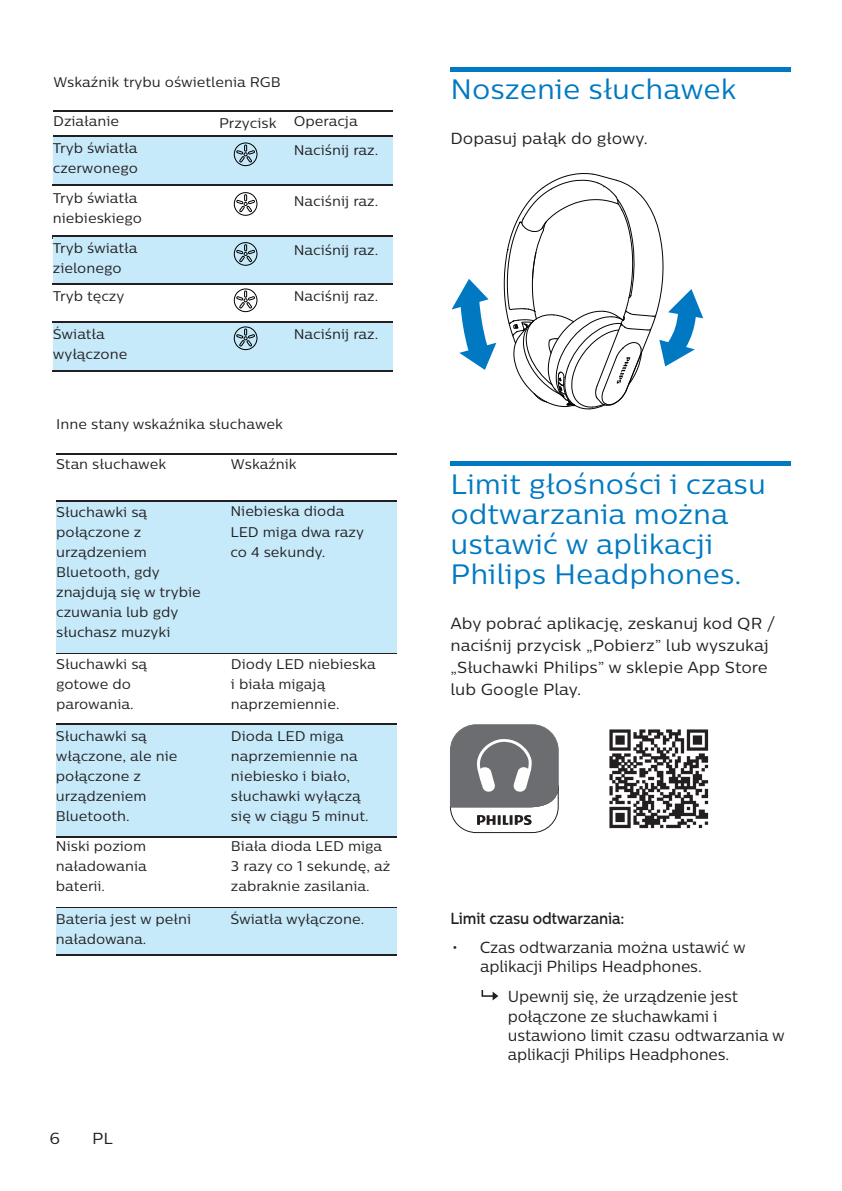
<style>
.page{position:relative;width:842px;height:1191px;background:#fff}
.page>*{position:absolute;margin:0;border:0;box-sizing:border-box;transform-origin:0 0}
.t1{font:28px/30px "Centrale Sans";color:#0079c2}
.t2{font:16px/19.2px "Centrale Sans";letter-spacing:-.01em;color:#231f20;scale:.95 1}
.t3{font:16px/22px "Centrale Sans";letter-spacing:-.01em;color:#231f20}
.t4{font:500 16px "Centrale Sans";letter-spacing:-.01em;color:#231f20;scale:.95 1}
.t5{font:14px/20px "Centrale Sans";color:#231f20}
</style>
<div class="page">
<img style="left:609px;top:729px;width:100px;height:100px">
<div style="left:221px;top:907px;width:176px;height:47px;background:#c6eafa"></div>
<div style="left:56px;top:907px;width:165px;height:47px;background:#c6eafa"></div>
<div style="left:221px;top:723px;width:176px;height:113px;background:#c6eafa"></div>
<div style="left:56px;top:723px;width:165px;height:113px;background:#c6eafa"></div>
<div style="left:221px;top:501px;width:176px;height:152px;background:#c6eafa"></div>
<div style="left:56px;top:501px;width:165px;height:152px;background:#c6eafa"></div>
<hr style="left:56px;top:453px;width:165px;height:1px;background:#231f20">
<hr style="left:221px;top:453px;width:176px;height:1px;background:#231f20">
<hr style="left:56px;top:501px;width:165px;height:1px;background:#231f20">
<hr style="left:221px;top:501px;width:176px;height:1px;background:#231f20">
<hr style="left:56px;top:653px;width:165px;height:1px;background:#231f20">
<hr style="left:221px;top:653px;width:176px;height:1px;background:#231f20">
<hr style="left:56px;top:723px;width:165px;height:1px;background:#231f20">
<hr style="left:221px;top:723px;width:176px;height:1px;background:#231f20">
<hr style="left:56px;top:836px;width:165px;height:1px;background:#231f20">
<hr style="left:221px;top:836px;width:176px;height:1px;background:#231f20">
<hr style="left:56px;top:906px;width:165px;height:1px;background:#231f20">
<hr style="left:221px;top:906px;width:176px;height:1px;background:#231f20">
<hr style="left:56px;top:954px;width:165px;height:1px;background:#231f20">
<hr style="left:221px;top:954px;width:176px;height:1px;background:#231f20">
<hr style="left:450px;top:67px;width:341px;height:4px;background:#0079c2">
<svg style="left:451px;top:279px;width:45px;height:91px"></svg>
<hr style="left:450px;top:461px;width:341px;height:4px;background:#0079c2">
<hr style="left:53px;top:110px;width:133px;height:1px;background:#231f20">
<hr style="left:186px;top:110px;width:98px;height:1px;background:#231f20">
<hr style="left:284px;top:110px;width:109px;height:1px;background:#231f20">
<div style="left:53px;top:136px;width:340px;height:49px;background:#c6eafa"></div>
<div style="left:234px;top:142px;width:23px;height:24px;border:1px solid #000;border-radius:50%"></div>
<svg style="left:235px;top:194px;width:20px;height:19px"></svg>
<div style="left:234px;top:192px;width:23px;height:24px;border:1px solid #000;border-radius:50%"></div>
<div style="left:53px;top:236px;width:340px;height:48px;background:#c6eafa"></div>
<div style="left:234px;top:242px;width:23px;height:24px;border:1px solid #000;border-radius:50%"></div>
<div style="left:53px;top:322px;width:340px;height:49px;background:#c6eafa"></div>
<div style="left:234px;top:326px;width:23px;height:24px;border:1px solid #000;border-radius:50%"></div>
<hr style="left:53px;top:321px;width:340px;height:1px;background:#231f20">
<svg style="left:235px;top:290px;width:20px;height:20px"></svg>
<div style="left:234px;top:288px;width:23px;height:24px;border:1px solid #000;border-radius:50%"></div>
<hr style="left:53px;top:235px;width:340px;height:1px;background:#231f20">
<svg style="left:481px;top:990px;width:17px;height:10px"></svg>
<svg style="left:504px;top:173px;width:199px;height:236px"></svg>
<svg style="left:450px;top:724px;width:108px;height:108px"></svg>
<p class="t5" style="left:54px;top:72px;width:229px">Wskaźnik trybu oświetlenia RGB</p>
<p class="t5" style="left:53px;top:108px;width:86px;line-height:26.8px">Działanie<br>Tryb światła</p>
<p class="t5" style="left:53px;top:158px;width:86px">czerwonego</p>
<p class="t5" style="left:219px;top:112px;width:140px">Przycisk Operacja</p>
<p class="t5" style="left:294px;top:139px;width:86px">Naciśnij raz.</p>
<p class="t5" style="left:53px;top:188px;width:91px">Tryb światła niebieskiego</p>
<p class="t5" style="left:294px;top:190px;width:86px">Naciśnij raz.</p>
<p class="t5" style="left:53px;top:238px;width:86px">Tryb światła zielonego</p>
<p class="t5" style="left:294px;top:240px;width:86px">Naciśnij raz.</p>
<p class="t5" style="left:53px;top:286px;width:73px">Tryb tęczy</p>
<p class="t5" style="left:294px;top:286px;width:86px">Naciśnij raz.</p>
<p class="t5" style="left:53px;top:324px;width:76px">Światła wyłączone</p>
<p class="t5" style="left:294px;top:324px;width:86px">Naciśnij raz.</p>
<p class="t5" style="left:56px;top:414px;width:228px">Inne stany wskaźnika słuchawek</p>
<p class="t5" style="left:56px;top:454px;width:112px">Stan słuchawek</p>
<p class="t5" style="left:231px;top:454px;width:67px">Wskaźnik</p>
<p class="t5" style="left:56px;top:502px;width:146px">Słuchawki są połączone z urządzeniem<br>Bluetooth, gdy znajdują się w trybie czuwania lub gdy słuchasz muzyki</p>
<p class="t5" style="left:230px;top:501px;width:135px">Niebieska dioda<br>LED miga dwa razy co 4 sekundy.</p>
<p class="t5" style="left:56px;top:654px;width:93px">Słuchawki są gotowe do parowania.</p>
<p class="t5" style="left:231px;top:654px;width:146px">Diody LED niebieska i biała migają naprzemiennie.</p>
<p class="t5" style="left:56px;top:726px;width:123px">Słuchawki są włączone, ale nie połączone z urządzeniem<br>Bluetooth.</p>
<p class="t5" style="left:56px;top:835px;width:93px;text-align:justify">Niski poziom naładowania baterii.</p>
<p class="t5" style="left:56px;top:908px;width:137px">Bateria jest w pełni naładowana.</p>
<p class="t5" style="left:230px;top:908px;width:135px">Światła wyłączone.</p>
<p class="t5" style="left:231px;top:725px;width:139px">Dioda LED miga naprzemiennie na niebiesko i biało, słuchawki wyłączą się w ciągu 5 minut.</p>
<p class="t5" style="left:231px;top:835px;width:161px">Biała dioda LED miga<br>3 razy co 1 sekundę, aż zabraknie zasilania.</p>
<p class="t3" style="left:49px;top:1127px;width:12px">6</p>
<p class="t3" style="left:92px;top:1127px;width:22px">PL</p>
<h1 class="t1" style="left:450px;top:74px;width:288px">Noszenie słuchawek</h1>
<p class="t3" style="left:450px;top:127px;width:199px">Dopasuj pałąk do głowy.</p>
<h1 class="t1" style="left:450px;top:468px;width:317px">Limit głośności i czasu odtwarzania można ustawić w aplikacji<br>Philips Headphones.</h1>
<p class="t3" style="left:450px;top:612px;width:326px">Aby pobrać aplikację, zeskanuj kod QR / naciśnij przycisk „Pobierz” lub wyszukaj „Słuchawki Philips” w sklepie App Store lub Google Play.</p>
<p class="t4" style="left:450px;top:909px;width:185px">Limit czasu odtwarzania:</p>
<p class="t2" style="left:480px;top:937px;width:281px;text-indent:-28px">• Czas odtwarzania można ustawić w aplikacji Philips Headphones.</p>
<p class="t2" style="left:508px;top:987px;width:293px">Upewnij się, że urządzenie jest połączone ze słuchawkami i ustawiono limit czasu odtwarzania w aplikacji Philips Headphones.</p>
</div>
